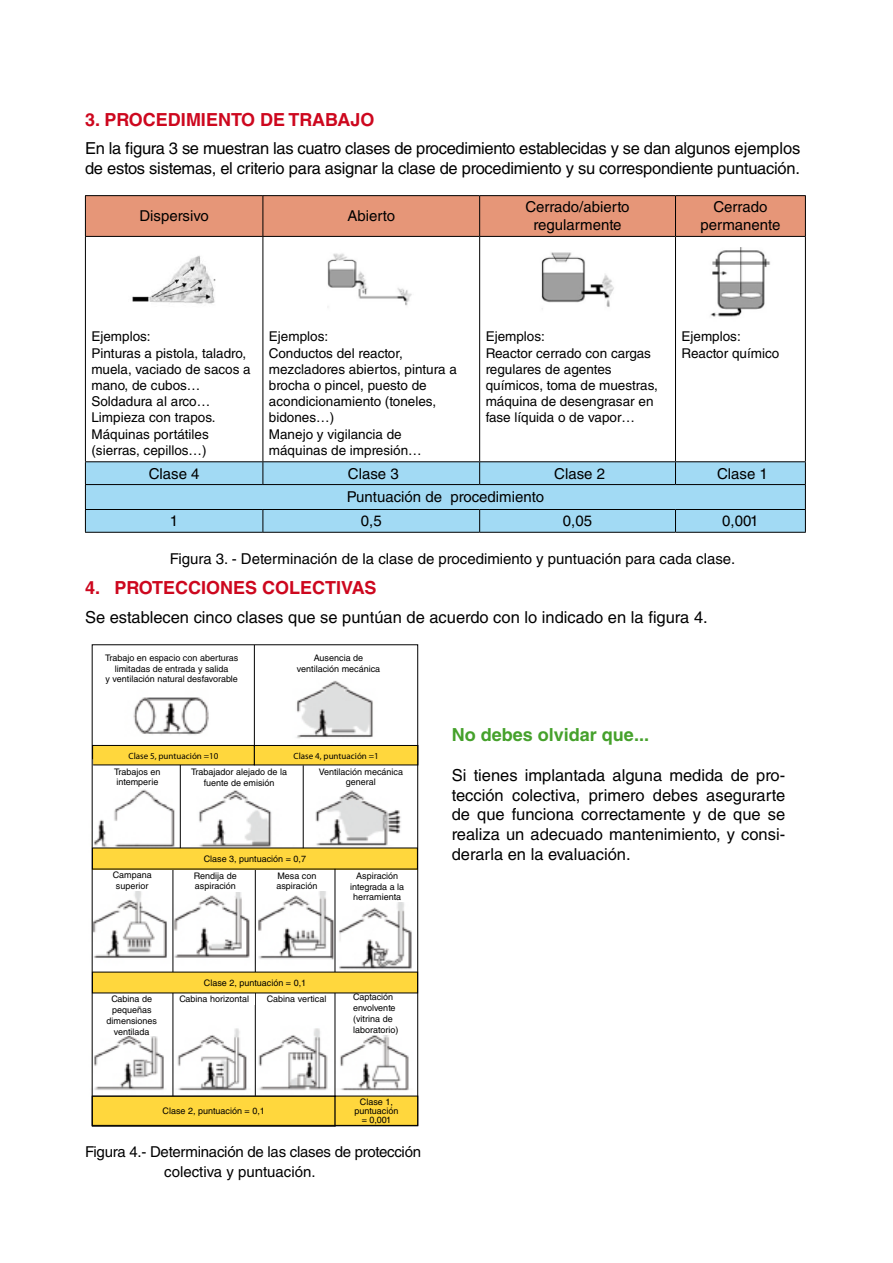
<style>
.page{position:relative;width:893px;height:1263px;background:#fff}
.page>*{position:absolute;margin:0;border:0;box-sizing:border-box;transform-origin:0 0}
.t1{font:700 18px "Helvetica LT Std";color:#cd071e}
.t2{font:700 18px "Helvetica LT Std";color:#45a12b}
.t3{font:16.5px/19.8px "Helvetica LT Std";letter-spacing:-.015em;color:#000}
.t4{font:15px/18px "Helvetica LT Std";color:#000;text-align:center}
.t5{font:13.5px/16.2px "Helvetica LT Std";color:#000}
.t6{font:9px/10.8px "Helvetica LT Std";color:#000;text-align:center}
.t7{font:9px "Myriad Pro";color:#000}
</style>
<div class="page">
<img style="left:91px;top:644px;width:324px;height:483px">
<hr style="left:255px;top:869px;width:1px;height:227px;background:#000">
<hr style="left:173px;top:869px;width:1px;height:235px;background:#000">
<div style="left:94px;top:650px;width:156px;height:36px;background:#fff"></div>
<div style="left:260px;top:649px;width:157px;height:29px;background:#fff"></div>
<div style="left:306px;top:766px;width:110px;height:22px;background:#fff"></div>
<div style="left:96px;top:766px;width:83px;height:22px;background:#fff"></div>
<div style="left:94px;top:870px;width:76px;height:21px;background:#fff"></div>
<div style="left:177px;top:870px;width:76px;height:21px;background:#fff"></div>
<div style="left:259px;top:870px;width:76px;height:21px;background:#fff"></div>
<div style="left:259px;top:992px;width:76px;height:12px;background:#fff"></div>
<div style="left:174px;top:993px;width:81px;height:11px;background:#fff"></div>
<div style="left:338px;top:870px;width:78px;height:32px;background:#fff"></div>
<div style="left:98px;top:995px;width:67px;height:40px;background:#fff"></div>
<div style="left:353px;top:991px;width:50px;height:44px;background:#fff"></div>
<div style="left:184px;top:766px;width:110px;height:22px;background:#fff"></div>
<div style="left:93px;top:745px;width:161px;height:20px;background:#ffd73d"></div>
<div style="left:92px;top:745px;width:163px;height:20px;border:1px solid #000"></div>
<div style="left:254px;top:745px;width:164px;height:20px;background:#ffd73d"></div>
<div style="left:254px;top:745px;width:164px;height:20px;border:1px solid #000"></div>
<div style="left:92px;top:848px;width:325px;height:21px;background:#ffd73d"></div>
<div style="left:92px;top:1096px;width:243px;height:30px;background:#ffd73d"></div>
<div style="left:92px;top:1096px;width:243px;height:30px;border:1px solid #000"></div>
<hr style="left:335px;top:869px;width:1px;height:227px;background:#000">
<div style="left:335px;top:1096px;width:83px;height:30px;background:#ffd73d"></div>
<hr style="left:180px;top:765px;width:1px;height:83px;background:#000">
<hr style="left:254px;top:645px;width:1px;height:102px;background:#000">
<hr style="left:303px;top:765px;width:1px;height:83px;background:#000">
<div style="left:92px;top:972px;width:326px;height:21px;background:#ffd73d"></div>
<div style="left:92px;top:644px;width:326px;height:482px;border:1px solid #000"></div>
<img style="left:132px;top:255px;width:84px;height:49px">
<img style="left:327px;top:253px;width:85px;height:53px">
<img style="left:541px;top:252px;width:73px;height:58px">
<img style="left:710px;top:247px;width:60px;height:70px">
<div style="left:86px;top:196px;width:719px;height:40px;background:#e69678"></div>
<div style="left:86px;top:462px;width:719px;height:70px;background:#a2daf4"></div>
<hr style="left:85px;top:195px;width:178px;height:1px;background:#000">
<hr style="left:85px;top:196px;width:1px;height:40px;background:#000">
<hr style="left:263px;top:195px;width:217px;height:1px;background:#000">
<hr style="left:263px;top:196px;width:1px;height:40px;background:#000">
<hr style="left:480px;top:195px;width:195px;height:1px;background:#000">
<hr style="left:479px;top:196px;width:1px;height:40px;background:#000">
<hr style="left:675px;top:195px;width:131px;height:1px;background:#000">
<hr style="left:675px;top:196px;width:1px;height:40px;background:#000">
<hr style="left:805px;top:196px;width:1px;height:40px;background:#000">
<hr style="left:85px;top:236px;width:178px;height:1px;background:#000">
<hr style="left:85px;top:237px;width:1px;height:224px;background:#000">
<hr style="left:263px;top:236px;width:217px;height:1px;background:#000">
<hr style="left:263px;top:237px;width:1px;height:224px;background:#000">
<hr style="left:480px;top:236px;width:195px;height:1px;background:#000">
<hr style="left:479px;top:237px;width:1px;height:224px;background:#000">
<hr style="left:675px;top:236px;width:131px;height:1px;background:#000">
<hr style="left:675px;top:237px;width:1px;height:224px;background:#000">
<hr style="left:805px;top:237px;width:1px;height:224px;background:#000">
<hr style="left:85px;top:461px;width:178px;height:1px;background:#000">
<hr style="left:263px;top:461px;width:217px;height:1px;background:#000">
<svg style="left:263px;top:462px;width:1px;height:22px"></svg>
<hr style="left:480px;top:461px;width:195px;height:1px;background:#000">
<svg style="left:479px;top:462px;width:1px;height:22px"></svg>
<hr style="left:675px;top:461px;width:131px;height:1px;background:#000">
<svg style="left:675px;top:462px;width:1px;height:22px"></svg>
<hr style="left:85px;top:484px;width:178px;height:1px;background:#000">
<hr style="left:263px;top:484px;width:217px;height:1px;background:#000">
<hr style="left:480px;top:484px;width:195px;height:1px;background:#000">
<hr style="left:675px;top:484px;width:131px;height:1px;background:#000">
<hr style="left:85px;top:509px;width:178px;height:1px;background:#000">
<svg style="left:85px;top:462px;width:1px;height:70px"></svg>
<hr style="left:263px;top:509px;width:217px;height:1px;background:#000">
<svg style="left:263px;top:510px;width:1px;height:22px"></svg>
<hr style="left:480px;top:509px;width:195px;height:1px;background:#000">
<svg style="left:479px;top:510px;width:1px;height:22px"></svg>
<hr style="left:675px;top:509px;width:131px;height:1px;background:#000">
<svg style="left:675px;top:510px;width:1px;height:22px"></svg>
<svg style="left:805px;top:462px;width:1px;height:70px"></svg>
<hr style="left:85px;top:532px;width:178px;height:1px;background:#000">
<hr style="left:263px;top:532px;width:217px;height:1px;background:#000">
<hr style="left:480px;top:532px;width:195px;height:1px;background:#000">
<hr style="left:675px;top:532px;width:131px;height:1px;background:#000">
<h1 class="t1" style="left:85px;top:108px;width:291px">3. PROCEDIMIENTO DE TRABAJO</h1>
<h2 class="t3" style="left:85px;top:138px;width:717px">En la figura 3 se muestran las cuatro clases de procedimiento establecidas y se dan algunos ejemplos de estos sistemas, el criterio para asignar la clase de procedimiento y su correspondiente puntuación.</h2>
<h3 class="t4" style="left:139px;top:207px;width:71px">Dispersivo</h3>
<h3 class="t4" style="left:347px;top:207px;width:49px">Abierto</h3>
<h3 class="t4" style="left:525px;top:198px;width:106px">Cerrado/abierto regularmente</h3>
<h3 class="t4" style="left:700px;top:198px;width:82px">Cerrado permanente</h3>
<h3 class="t5" style="left:91px;top:328px;width:161px">Ejemplos:<br>Pinturas a pistola, taladro, muela, vaciado de sacos a mano, de cubos…<br>Soldadura al arco…<br>Limpieza con trapos.<br>Máquinas portátiles (sierras, cepillos…)</h3>
<h3 class="t5" style="left:269px;top:328px;width:189px">Ejemplos:<br>Conductos del reactor, mezcladores abiertos, pintura a brocha o pincel, puesto de acondicionamiento (toneles, bidones…)<br>Manejo y vigilancia de máquinas de impresión…</h3>
<h3 class="t5" style="left:486px;top:328px;width:174px">Ejemplos:<br>Reactor cerrado con cargas regulares de agentes químicos, toma de muestras, máquina de desengrasar en fase líquida o de vapor…</h3>
<h3 class="t5" style="left:681px;top:328px;width:99px">Ejemplos:<br>Reactor químico</h3>
<h3 class="t4" style="left:149px;top:464px;width:52px">Clase 4</h3>
<h3 class="t4" style="left:348px;top:464px;width:52px">Clase 3</h3>
<h3 class="t4" style="left:554px;top:464px;width:52px">Clase 2</h3>
<h3 class="t4" style="left:717px;top:464px;width:52px">Clase 1</h3>
<h3 class="t4" style="left:347px;top:488px;width:199px">Puntuación de procedimiento</h3>
<h3 class="t4" style="left:170px;top:512px;width:10px">1</h3>
<h3 class="t4" style="left:361px;top:512px;width:22px">0,5</h3>
<h3 class="t4" style="left:563px;top:512px;width:31px">0,05</h3>
<h3 class="t4" style="left:722px;top:512px;width:38px">0,001</h3>
<h3 class="t4" style="left:170px;top:549px;width:567px">Figura 3. - Determinación de la clase de procedimiento y puntuación para cada clase.</h3>
<h1 class="t1" style="left:85px;top:577px;width:293px">4. PROTECCIONES COLECTIVAS</h1>
<h2 class="t3" style="left:85px;top:607px;width:624px">Se establecen cinco clases que se puntúan de acuerdo con lo indicado en la figura 4.</h2>
<p class="t6" style="left:105px;top:652px;width:135px">Trabajo en espacio con aberturas limitadas de entrada y salida<br>y ventilación natural desfavorable</p>
<p class="t6" style="left:297px;top:653px;width:85px">Ausencia de ventilación mecánica</p>
<p class="t7" style="left:128px;top:750px;width:91px">Clase 5, puntuación =10</p>
<p class="t7" style="left:293px;top:750px;width:87px">Clase 4, puntuación =1</p>
<p class="t6" style="left:114px;top:766px;width:48px;text-align:left">Trabajos en intemperie</p>
<p class="t6" style="left:191px;top:766px;width:97px">Trabajador alejado de la fuente de emisión</p>
<p class="t6" style="left:319px;top:766px;width:86px">Ventilación mecánica general</p>
<p class="t6" style="left:204px;top:853px;width:104px">Clase 3, puntuación = 0,7</p>
<p class="t6" style="left:113px;top:870px;width:40px">Campana superior</p>
<p class="t6" style="left:194px;top:870px;width:44px;text-align:left">Rendija de aspiración</p>
<p class="t6" style="left:276px;top:870px;width:42px;text-align:left">Mesa con aspiración</p>
<p class="t6" style="left:204px;top:977px;width:104px">Clase 2, puntuación = 0,1</p>
<p class="t6" style="left:350px;top:870px;width:56px">Aspiración integrada a la herramienta</p>
<p class="t6" style="left:107px;top:994px;width:52px">Cabina de pequeñas dimensiones ventilada</p>
<p class="t6" style="left:353px;top:992px;width:47px;text-align:left">Captación envolvente (vitrina de laboratorio)</p>
<p class="t6" style="left:179px;top:993px;width:71px">Canina horizontal</p>
<p class="t6" style="left:267px;top:993px;width:61px">Cabina vertical</p>
<p class="t6" style="left:191px;top:993px;width:7px">b</p>
<p class="t6" style="left:163px;top:1105px;width:104px">Clase 2, puntuación = 0,1</p>
<p class="t6" style="left:354px;top:1097px;width:46px;line-height:9px">Clase 1, puntuación = 0,001</p>
<h3 class="t4" style="left:164px;top:1141px;width:258px;line-height:19.8px;text-align:left;text-indent:-79px">Figura 4.- Determinación de las clases de protección colectiva y puntuación.</h3>
<h1 class="t2" style="left:452px;top:724px;width:199px">No debes olvidar que...</h1>
<h2 class="t3" style="left:452px;top:765px;width:335px;text-align:justify">Si tienes implantada alguna medida de pro&shy;tección colectiva, primero debes asegurarte de que funciona correctamente y de que se realiza un adecuado mantenimiento, y consi&shy;derarla en la evaluación.</h2>
</div>
